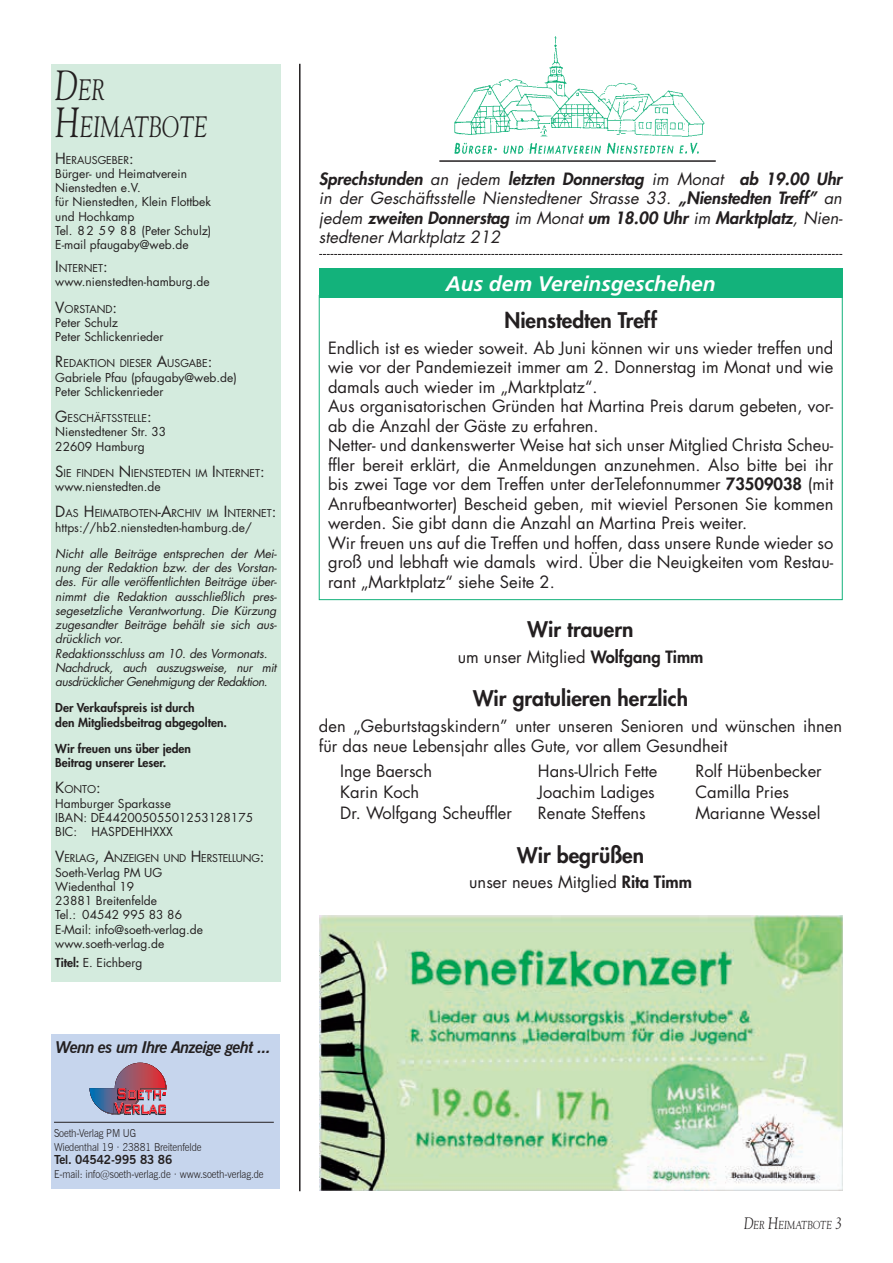
<style>
.page{position:relative;width:893px;height:1263px;background:#fff}
.page>*{position:absolute;margin:0;border:0;box-sizing:border-box;transform-origin:0 0}
.t1{font:italic 29.4px/37.5px "Goudy Std";color:#231f20;scale:.75 1}
.t2{font:800 21px "Futura Std";color:#231f20}
.t3{font:italic 700 21px "Frutiger LT Std";color:#fff}
.t4{font:16.5px/19.5px "Futura Std";color:#231f20}
.t5{font:italic 16.5px/19.5px "Futura Std";color:#231f20;text-align:justify}
.t6{font:italic 700 16.35px "News Gothic BT";letter-spacing:-.04em;color:#231f20}
.t7{font:700 12.3px "News Gothic BT";letter-spacing:-.01em;color:#231f20}
.t8{font:12px/14.2px "Futura Std";color:#231f20}
.t9{font:italic 12px/14.2px "Futura Std";letter-spacing:-.01em;color:#231f20}
.t10{font:800 12px/14.2px "Futura Std";color:#231f20}
.t11{font:italic 11.55px "Goudy Std";color:#231f20;scale:.8 1}
.t12{font:300 10.95px/13.6px "News Gothic BT";letter-spacing:-.01em;color:#231f20;scale:.9 1}
.t13{font:10.5px "Futura Std";color:#231f20}
.s1{font-size:42px}
.s2{font-size:15px}
.s3{font-weight:800}
.s4{font-size:16.5px}
</style>
<div class="page">
<div style="left:51px;top:64px;width:230px;height:917px;background:#d4ebde"></div>
<hr style="left:299px;top:64px;width:2px;height:1127px;background:#231f20">
<img style="left:454px;top:36px;width:251px;height:119px">
<hr style="left:439px;top:160px;width:277px;height:2px;background:#231f20">
<svg style="left:319px;top:254px;width:523px;height:1px"></svg>
<div style="left:51px;top:1034px;width:229px;height:155px;background:#c6d5ed"></div>
<svg style="left:90px;top:1063px;width:77px;height:52px"></svg>
<hr style="left:54px;top:1122px;width:220px;height:1px;background:#231f20">
<div style="left:319px;top:268px;width:523px;height:30px;background:#13b27b"></div>
<img style="left:320px;top:916px;width:523px;height:275px">
<h1 class="t1" style="left:55px;top:71px;width:205px"><span class="s1">D</span>ER<br><span class="s1">H</span>EIMATBOTE</h1>
<p class="t13" style="left:55px;top:153px;width:80px"><span class="s2">H</span>ERAUSGEBER<span class="s2">:</span></p>
<p class="t8" style="left:55px;top:167px;width:158px">Bürger- und Heimatverein<br>Nienstedten e.V.<br>für Nienstedten, Klein Flottbek und Hochkamp<br>Tel. 82 59 88 (Peter Schulz)<br>E-mail pfaugaby@web.de</p>
<p class="t13" style="left:55px;top:261px;width:54px"><span class="s2">I</span>NTERNET<span class="s2">:</span></p>
<p class="t8" style="left:55px;top:275px;width:156px">www.nienstedten-hamburg.de</p>
<p class="t13" style="left:55px;top:302px;width:63px"><span class="s2">V</span>ORSTAND<span class="s2">:</span></p>
<p class="t8" style="left:55px;top:315px;width:110px">Peter Schulz<br>Peter Schlickenrieder</p>
<p class="t13" style="left:55px;top:357px;width:159px"><span class="s2">R</span>EDAKTION DIESER <span class="s2">A</span>USGABE<span class="s2">:</span></p>
<p class="t8" style="left:55px;top:370px;width:183px">Gabriele Pfau (pfaugaby@web.de)<br>Peter Schlickenrieder</p>
<p class="t13" style="left:55px;top:411px;width:98px"><span class="s2">G</span>ESCHÄFTSSTELLE<span class="s2">:</span></p>
<p class="t8" style="left:55px;top:425px;width:112px">Nienstedtener Str. 33<br>22609 Hamburg</p>
<p class="t13" style="left:55px;top:466px;width:211px"><span class="s2">S</span>IE FINDEN <span class="s2">N</span> IENSTEDTEN IM <span class="s2">I</span>NTERNET<span class="s2">:</span></p>
<p class="t8" style="left:55px;top:480px;width:107px">www.nienstedten.de</p>
<p class="t13" style="left:55px;top:507px;width:136px"><span class="s2">D</span>AS <span class="s2">H</span>EIMATBOTEN<span class="s2">-A</span>RCHIV</p>
<p class="t13" style="left:207px;top:507px;width:71px">IM <span class="s2">I</span>NTERNET<span class="s2">:</span></p>
<p class="t8" style="left:55px;top:520px;width:198px">https://hb2.nienstedten-hamburg.de/</p>
<p class="t9" style="left:55px;top:546px;width:223px">Nicht alle Beiträge entsprechen der Mei&shy;nung der Redaktion bzw. der des Vorstan&shy;des. Für alle veröffentlichten Beiträge über&shy;nimmt die Redaktion ausschließlich pres&shy;segesetzliche Verantwortung. Die Kürzung zugesandter Beiträge behält sie sich aus&shy;drücklich vor.<br>Redaktionsschluss am 10. des Vormonats.<br>Nachdruck, auch auszugsweise, nur mit ausdrücklicher Genehmigung der Redaktion.</p>
<p class="t10" style="left:55px;top:701px;width:173px">Der Verkaufspreis ist durch<br>den Mitgliedsbeitrag abgegolten.</p>
<p class="t10" style="left:55px;top:741px;width:137px">Wir freuen uns über jeden<br>Beitrag unserer Leser.</p>
<p class="t13" style="left:55px;top:783px;width:47px"><span class="s2">K</span>ONTO<span class="s2">:</span></p>
<p class="t8" style="left:55px;top:796px;width:199px">Hamburger Sparkasse<br>IBAN: DE44200505501253128175<br>BIC: HASPDEHHXXX</p>
<p class="t13" style="left:55px;top:852px;width:211px"><span class="s2">V</span>ERLAG<span class="s2">, A</span>NZEIGEN UND <span class="s2">H</span>ERSTELLUNG<span class="s2">:</span></p>
<p class="t8" style="left:55px;top:865px;width:149px">Soeth-Verlag PM UG<br>Wiedenthal 19<br>23881 Breitenfelde<br>Tel.: 04542 995 83 86<br>E-Mail: info@soeth-verlag.de www.soeth-verlag.de</p>
<p class="t8" style="left:55px;top:956px;width:89px"><span class="s3">Titel:</span> E. Eichberg</p>
<p class="t6" style="left:56px;top:1037px;width:217px">Wenn es um Ihre Anzeige geht ...</p>
<p class="t12" style="left:54px;top:1126px;width:165px">Soeth-Verlag PM UG<br>Wiedenthal 19 ∙ 23881 Breitenfelde</p>
<p class="t7" style="left:54px;top:1152px;width:120px">Tel. 04542-995 83 86</p>
<p class="t12" style="left:54px;top:1167px;width:234px">E-mail: info@soeth-verlag.de ∙ www.soeth-verlag.de</p>
<p class="t5" style="left:319px;top:169px;width:525px"><span class="s3">Sprechstunden</span> an jedem <span class="s3">letzten Donnerstag</span> im Monat <span class="s3">ab 19.00 Uhr </span>in der Geschäftsstelle Nienstedtener Strasse 33. <span class="s3">„Nienstedten Treff”</span> an jedem <span class="s3">zweiten Donnerstag</span> im Monat <span class="s3">um 18.00 Uhr</span> im <span class="s3">Marktplatz</span>, Nien&shy;stedtener Marktplatz 212</p>
<p class="t3" style="left:446px;top:271px;width:271px">Aus dem Vereinsgeschehen</p>
<p class="t2" style="left:504px;top:307px;width:154px">Nienstedten Treff</p>
<p class="t4" style="left:328px;top:338px;width:507px">Endlich ist es wieder soweit. Ab Juni können wir uns wieder treffen und wie vor der Pandemiezeit immer am 2. Donnerstag im Monat und wie damals auch wieder im „Marktplatz“.<br>Aus organisatorischen Gründen hat Martina Preis darum gebeten, vor&shy;ab die Anzahl der Gäste zu erfahren.<br>Netter- und dankenswerter Weise hat sich unser Mitglied Christa Scheu&shy;ffler bereit erklärt, die Anmeldungen anzunehmen. Also bitte bei ihr bis zwei Tage vor dem Treffen unter derTelefonnummer <span class="s3">73509038</span> (mit Anrufbeantworter) Bescheid geben, mit wieviel Personen Sie kommen werden. Sie gibt dann die Anzahl an Martina Preis weiter.<br>Wir freuen uns auf die Treffen und hoffen, dass unsere Runde wieder so groß und lebhaft wie damals wird. Über die Neuigkeiten vom Restau&shy;rant „Marktplatz“ siehe Seite 2.</p>
<p class="t2" style="left:528px;top:616px;width:107px">Wir trauern</p>
<p class="t4" style="left:458px;top:647px;width:247px">um unser Mitglied <span class="s3">Wolfgang Timm</span></p>
<p class="t2" style="left:473px;top:685px;width:217px">Wir gratulieren herzlich</p>
<p class="t4" style="left:319px;top:717px;width:525px">den „Geburtstagskindern” unter unseren Senioren und wünschen ihnen für das neue Lebensjahr alles Gute, vor allem Gesundheit</p>
<p class="t4" style="left:340px;top:761px;width:94px">Inge Baersch</p>
<p class="t4" style="left:538px;top:761px;width:121px">Hans-Ulrich Fette</p>
<p class="t4" style="left:695px;top:761px;width:128px">Rolf Hübenbecker</p>
<p class="t4" style="left:340px;top:782px;width:81px">Karin Koch</p>
<p class="t4" style="left:538px;top:782px;width:118px">Joachim Ladiges</p>
<p class="t4" style="left:695px;top:782px;width:95px">Camilla Pries</p>
<p class="t4" style="left:340px;top:803px;width:173px">Dr. Wolfgang Scheuffler</p>
<p class="t4" style="left:538px;top:803px;width:109px">Renate Steffens</p>
<p class="t4" style="left:695px;top:803px;width:127px">Marianne Wessel</p>
<p class="t2" style="left:517px;top:841px;width:128px">Wir begrüßen</p>
<p class="t4" style="left:469px;top:873px;width:224px">unser neues Mitglied <span class="s3">Rita Timm</span></p>
<p class="t11" style="left:744px;top:1217px;width:124px"><span class="s4">D</span>ER <span class="s4">H</span>EIMATBOTE <span class="s4">3</span></p>
</div>
